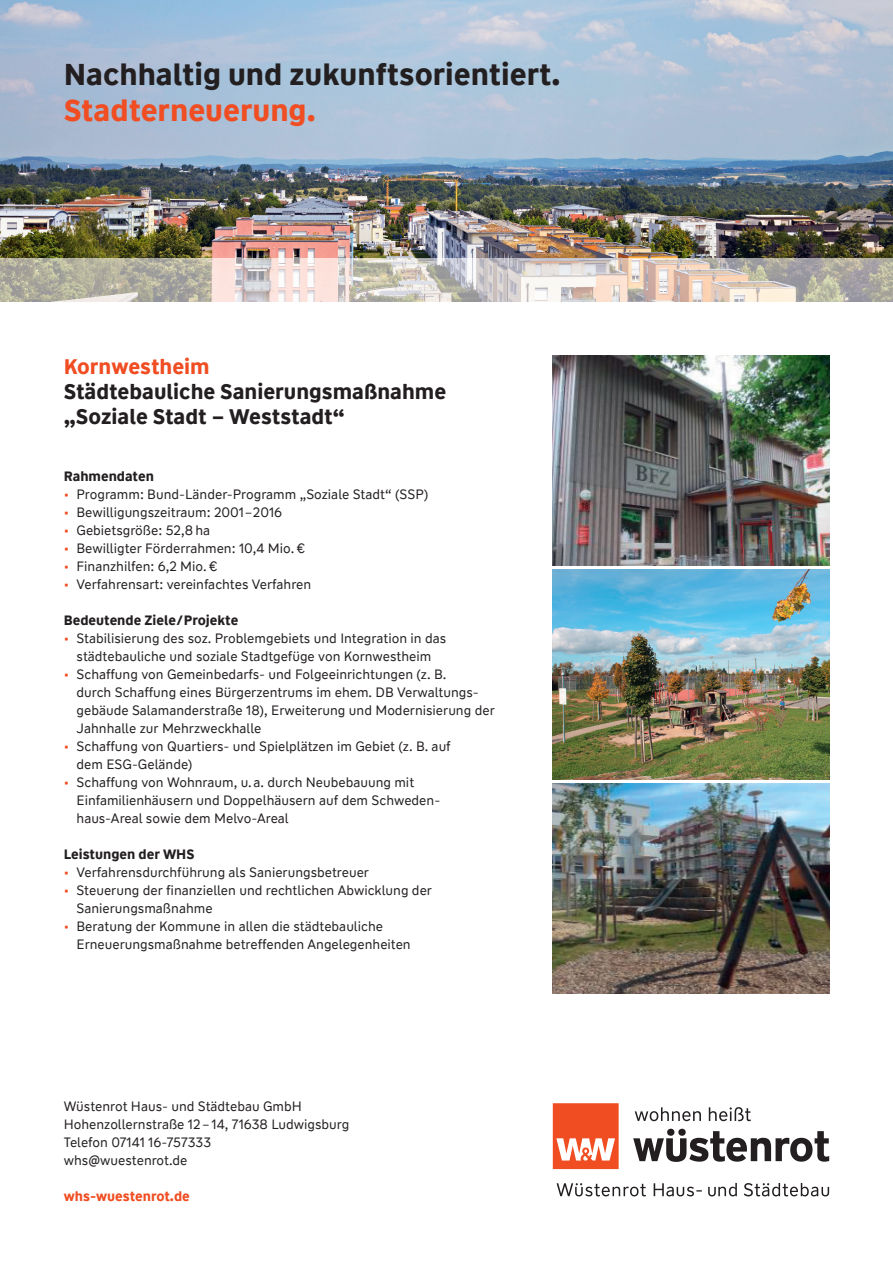
<style>
.page{position:relative;width:893px;height:1263px;background:#fff}
.page>*{position:absolute;margin:0;border:0;box-sizing:border-box;transform-origin:0 0}
.t1{font:700 30px "WW Type Office";color:#231f20}
.t2{font:700 30px "WW Type Office";color:#f04d22}
.t3{font:700 21px/25.2px "WW Type Office";color:#231f20}
.t4{font:700 21px "WW Type Office";color:#f04d22}
.t5{font:13.5px/18px "WW Type Office";color:#231f20}
.t6{font:700 13.5px "WW Type Office";color:#231f20}
.t7{font:700 13.5px "WW Type Office";color:#f04d22}
.s1{color:#f04d22}
</style>
<div class="page">
<svg style="left:557px;top:1183px;width:272px;height:13px"></svg>
<svg style="left:633px;top:1129px;width:196px;height:33px"></svg>
<svg style="left:635px;top:1107px;width:66px;height:14px"></svg>
<svg style="left:709px;top:1107px;width:42px;height:14px"></svg>
<svg style="left:553px;top:1103px;width:66px;height:66px;background:#f26f4c"></svg>
<img style="left:0;top:0;width:893px;height:259px">
<img style="left:553px;top:784px;width:276px;height:210px">
<img style="left:553px;top:356px;width:276px;height:209px">
<img style="left:553px;top:569px;width:276px;height:210px">
<img style="left:0;top:259px;width:893px;height:42px">
<h1 class="t1" style="left:64px;top:55px;width:498px">Nachhaltig und zukunftsorientiert.</h1>
<h1 class="t2" style="left:64px;top:91px;width:253px">Stadterneuerung.</h1>
<h2 class="t4" style="left:64px;top:352px;width:147px">Kornwestheim</h2>
<h2 class="t3" style="left:64px;top:379px;width:384px">Städtebauliche Sanierungsmaßnahme „Soziale Stadt – Weststadt“</h2>
<p class="t6" style="left:64px;top:467px;width:92px">Rahmendaten</p>
<p class="t5" style="left:64px;top:485px;width:366px"><span class="s1">•</span> Programm: Bund-Länder-Programm „Soziale Stadt“ (SSP)</p>
<p class="t5" style="left:64px;top:503px;width:220px"><span class="s1">•</span> Bewilligungszeitraum: 2001 – 2016</p>
<p class="t5" style="left:64px;top:521px;width:148px"><span class="s1">•</span> Gebietsgröße: 52,8 ha</p>
<p class="t5" style="left:64px;top:539px;width:243px"><span class="s1">•</span> Bewilligter Förderrahmen: 10,4 Mio. €</p>
<p class="t5" style="left:64px;top:557px;width:156px"><span class="s1">•</span> Finanzhilfen: 6,2 Mio. €</p>
<p class="t5" style="left:64px;top:575px;width:249px"><span class="s1">•</span> Verfahrensart: vereinfachtes Verfahren</p>
<p class="t6" style="left:64px;top:611px;width:176px">Bedeutende Ziele / Projekte</p>
<p class="t5" style="left:64px;top:629px;width:384px;text-align:center"><span class="s1">•</span> Stabilisierung des soz. Problemgebiets und Integration in das städtebauliche und soziale Stadtgefüge von Kornwestheim</p>
<p class="t5" style="left:77px;top:665px;width:420px;text-indent:-13px"><span class="s1">•</span> Schaffung von Gemeinbedarfs- und Folgeeinrichtungen (z. B.<br>durch Schaffung eines Bürgerzentrums im ehem. DB Verwaltungs&shy;gebäude Salamanderstraße 18), Erweiterung und Modernisierung der Jahnhalle zur Mehrzweckhalle</p>
<p class="t5" style="left:77px;top:737px;width:376px;text-indent:-13px"><span class="s1">•</span> Schaffung von Quartiers- und Spielplätzen im Gebiet (z. B. auf dem ESG-Gelände)</p>
<p class="t5" style="left:77px;top:773px;width:365px;text-indent:-13px"><span class="s1">•</span> Schaffung von Wohnraum, u. a. durch Neubebauung mit<br>Einfamilienhäusern und Doppelhäusern auf dem Schweden - haus-Areal sowie dem Melvo-Areal</p>
<p class="t6" style="left:64px;top:845px;width:132px">Leistungen der WHS</p>
<p class="t5" style="left:64px;top:863px;width:307px"><span class="s1">•</span> Verfahrensdurchführung als Sanierungsbetreuer</p>
<p class="t5" style="left:77px;top:881px;width:357px;text-indent:-13px"><span class="s1">•</span> Steuerung der finanziellen und rechtlichen Abwicklung der<br>Sanierungsmaßnahme</p>
<p class="t5" style="left:77px;top:917px;width:336px;text-indent:-13px"><span class="s1">•</span> Beratung der Kommune in allen die städtebauliche<br>Erneuerungsmaßnahme betreffenden Angelegenheiten</p>
<p class="t5" style="left:64px;top:1097px;width:287px">Wüstenrot Haus- und Städtebau GmbH<br>Hohenzollernstraße 12 – 14, 71638 Ludwigsburg<br>Telefon 07141 16-757333<br>whs@wuestenrot.de</p>
<p class="t7" style="left:64px;top:1187px;width:128px">whs-wuestenrot.de</p>
</div>
